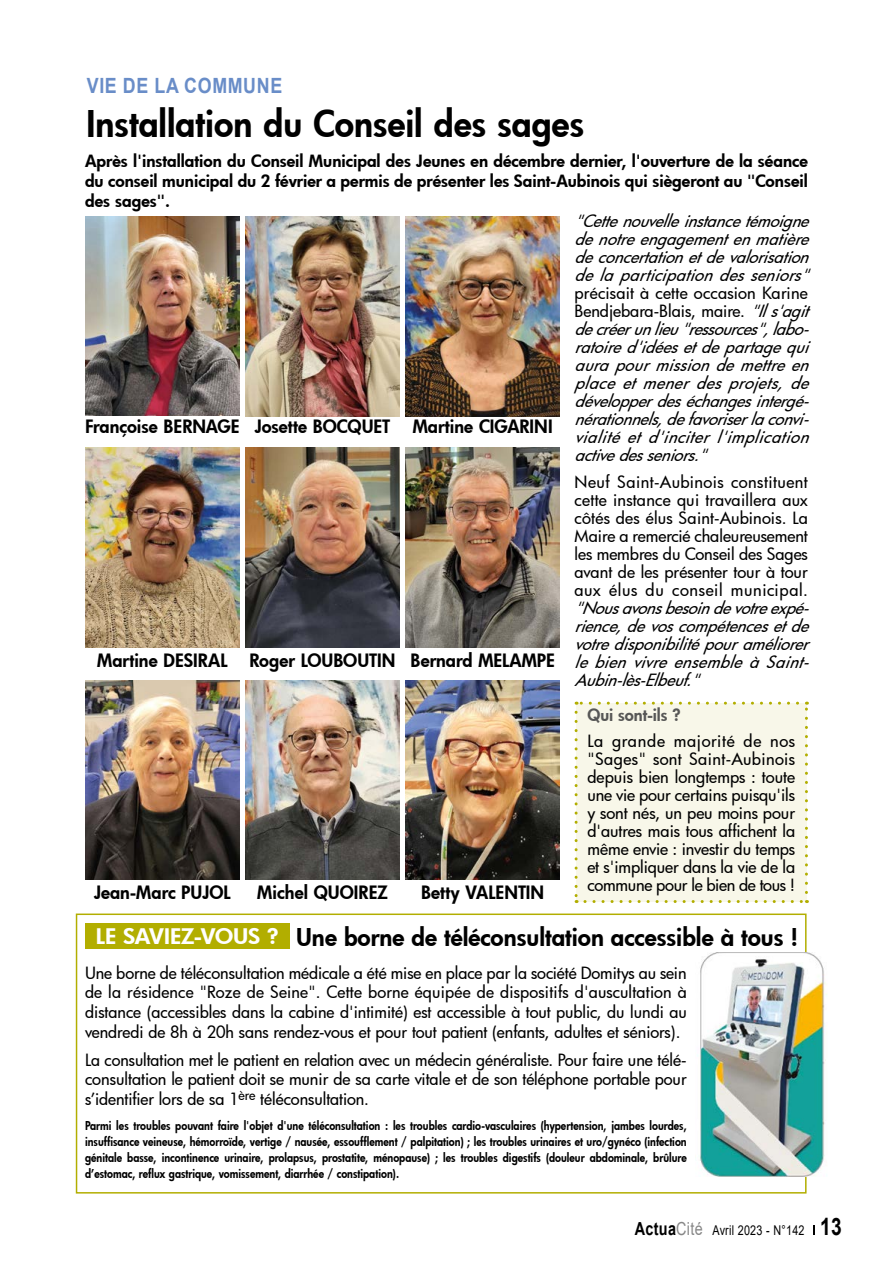
<style>
.page{position:relative;width:893px;height:1263px;background:#fff}
.page>*{position:absolute;margin:0;border:0;box-sizing:border-box;transform-origin:0 0}
.Article_-_Titre{font:800 36px "Futura";color:#000}
.bloc_titre{font:800 24px "Futura";color:#000}
.Article_-_Surtitre{font:700 21px "Arial";letter-spacing:.035em;color:#698dc8;scale:.85 1}
.bloc_titre-2{font:800 21px "Futura";letter-spacing:-.005em;color:#fff;scale:1.1 1}
.Article_-_Intertitre{font:800 18px "Futura";color:#000}
.Article_-_Texte{font:500 16.5px/18px "Futura";color:#000;text-align:justify}
.Article_-_Texte-2{font:italic 500 16.5px/18px "Futura";color:#000}
.Article_-__Chapeau{font:800 16.5px/19.8px "Futura";color:#000;text-align:justify}
.Article_-_Texte-3{font:800 16.5px "Futura";color:#575756}
.t1{font:13.5px "Arial";letter-spacing:.02em;color:#000;scale:.8 1}
.Légendes_photos{font:800 12px/16px "Futura";color:#000;text-align:justify;scale:.9 1}
.s1{font-style:normal}
.s2{font-style:italic}
.s3{font-weight:700;font-size:18px}
.s4{font-size:18px;color:#878787}
.s5{font-weight:700;font-size:24px}
</style>
<div class="page">
<div style="left:76px;top:913px;width:730px;height:280px;border:2px solid #b2ae00"></div>
<img style="left:405px;top:217px;width:155px;height:200px">
<img style="left:245px;top:217px;width:155px;height:200px">
<img style="left:85px;top:217px;width:155px;height:198px">
<img style="left:405px;top:448px;width:155px;height:200px">
<img style="left:245px;top:448px;width:155px;height:200px">
<img style="left:85px;top:448px;width:155px;height:200px">
<img style="left:405px;top:680px;width:155px;height:200px">
<img style="left:245px;top:680px;width:155px;height:200px">
<img style="left:85px;top:680px;width:155px;height:200px">
<div style="left:576px;top:703px;width:230px;height:198px;background:#f8f7e9"></div>
<svg style="left:575px;top:712px;width:3px;height:191px"></svg>
<svg style="left:585px;top:900px;width:222px;height:3px"></svg>
<svg style="left:805px;top:702px;width:3px;height:190px"></svg>
<svg style="left:576px;top:702px;width:222px;height:3px"></svg>
<div style="left:85px;top:924px;width:204px;height:25px;background:#b2ae00"></div>
<img style="left:697px;top:952px;width:130px;height:225px">
<svg style="left:813px;top:1225px;width:2px;height:10px"></svg>
<p class="Article_-_Surtitre" style="left:87px;top:71px;width:231px">VIE DE LA COMMUNE</p>
<p class="Article_-_Titre" style="left:87px;top:99px;width:499px">Installation du Conseil des sages</p>
<p class="Article_-__Chapeau" style="left:85px;top:151px;width:724px">Après l'installation du Conseil Municipal des Jeunes en décembre dernier, l'ouverture de la séance du conseil municipal du 2 février a permis de présenter les Saint-Aubinois qui siègeront au "Conseil des sages".</p>
<p class="Article_-_Intertitre" style="left:85px;top:414px;width:156px">Françoise BERNAGE</p>
<p class="Article_-_Intertitre" style="left:255px;top:414px;width:137px">Josette BOCQUET</p>
<p class="Article_-_Intertitre" style="left:413px;top:414px;width:141px">Martine CIGARINI</p>
<p class="Article_-_Intertitre" style="left:97px;top:648px;width:132px">Martine DESIRAL</p>
<p class="Article_-_Intertitre" style="left:250px;top:648px;width:147px">Roger LOUBOUTIN</p>
<p class="Article_-_Intertitre" style="left:411px;top:648px;width:146px">Bernard MELAMPE</p>
<p class="Article_-_Intertitre" style="left:94px;top:880px;width:138px">Jean-Marc PUJOL</p>
<p class="Article_-_Intertitre" style="left:257px;top:880px;width:132px">Michel QUOIREZ</p>
<p class="Article_-_Intertitre" style="left:421px;top:880px;width:125px">Betty VALENTIN</p>
<p class="Article_-_Texte-2" style="left:575px;top:212px;width:243px">"Cettenouvelleinstancetémoigne denotreengagementenmatière deconcertationetdevalorisation delaparticipationdesseniors" <span class="s1">précisait à cette occasion Karine Bendjebara-Blais, maire.</span> "Ils'agit decréerunlieu"ressources",labo&shy;ratoired'idéesetdepartagequi aurapourmissiondemettreen placeetmenerdesprojets,de développerdeséchangesintergé&shy;nérationnels,defavoriserlaconvi&shy;vialitéetd'inciterl'implication activedesseniors."</p>
<p class="Article_-_Texte" style="left:575px;top:472px;width:243px;text-align:left">Neuf Saint-Aubinois constituent cette instance qui travaillera aux côtés des élus Saint-Aubinois. La<br>Maire a remercié chaleureusement les membres du Conseil des Sages avant de les présenter tour à tour aux élus du conseil municipal. <span class="s2">"Nousavonsbesoindevotreexpé&shy;rience,devoscompétencesetde votredisponibilitépouraméliorer lebienvivreensembleàSaint-<br>Aubin-lès-Elbeuf."</span></p>
<p class="Article_-_Texte-3" style="left:587px;top:704px;width:95px">Qui sont-ils ?</p>
<p class="Article_-_Texte" style="left:587px;top:732px;width:209px">La grande majorité de nos "Sages" sont Saint-Aubinois depuis bien longtemps : toute une vie pour certains puisqu'ils y sont nés, un peu moins pour d'autres mais tous affichent la même envie : investir du temps et s'impliquer dans la vie de la commune pour le bien de tous !</p>
<p class="bloc_titre-2" style="left:96px;top:922px;width:167px">LE SAVIEZ-VOUS ?</p>
<p class="bloc_titre" style="left:296px;top:921px;width:504px">Une borne de téléconsultation accessible à tous !</p>
<p class="Article_-_Texte" style="left:85px;top:962px;width:603px;line-height:19.6px">Une borne de téléconsultation médicale a été mise en place par la société Domitys au sein de la résidence "Roze de Seine". Cette borne équipée de dispositifs d'auscultation à distance (accessibles dans la cabine d'intimité) est accessible à tout public, du lundi au vendredi de 8h à 20h sans rendez-vous et pour tout patient (enfants, adultes et séniors).</p>
<p class="Article_-_Texte" style="left:85px;top:1049px;width:603px;line-height:19.6px">La consultation met le patient en relation avec un médecin généraliste. Pour faire une télé&shy;consultation le patient doit se munir de sa carte vitale et de son téléphone portable pour s’identifier lors de sa 1<sup>ère</sup> téléconsultation.</p>
<p class="Légendes_photos" style="left:85px;top:1117px;width:670px">Parmi les troubles pouvant faire l'objet d'une téléconsultation : les troubles cardio-vasculaires (hypertension, jambes lourdes, insuffisance veineuse, hémorroïde, vertige / nausée, essoufflement / palpitation) ; les troubles urinaires et uro/gynéco (infection génitale basse, incontinence urinaire, prolapsus, prostatite, ménopause) ; les troubles digestifs (douleur abdominale, brûlure d’estomac, reflux gastrique, vomissement, diarrhée / constipation).</p>
<p class="t1" style="left:635px;top:1221px;width:260px"><span class="s3">Actua</span><span class="s4">Cité</span> Avril 2023 - N°142 <span class="s5">13</span></p>
</div>
